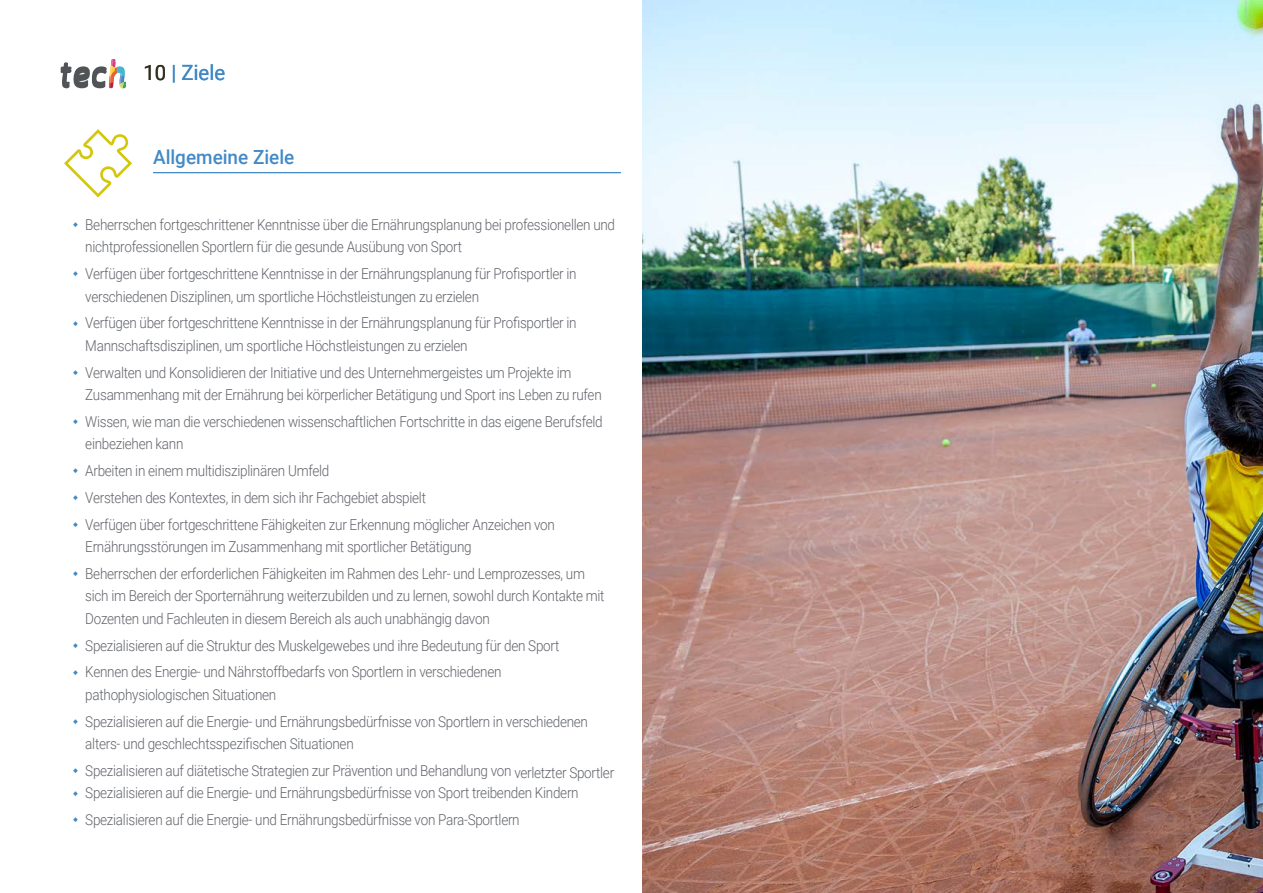
<style>
.page{position:relative;width:1263px;height:893px;background:#fff}
.page>*{position:absolute;margin:0;border:0;box-sizing:border-box;transform-origin:0 0}
.t1{font:21px "Roboto";color:#4089c5}
.t2{font:500 19.5px "Roboto";color:#438ac6}
.t3{font:300 15px/26.7px "Roboto";letter-spacing:-.02em;color:#61646a;scale:.9 1}
.s1{color:#312e20}
</style>
<div class="page">
<img style="left:642px;top:0;width:621px;height:893px">
<hr style="left:153px;top:172px;width:468px;height:1px;background:#4089c5">
<svg style="left:64px;top:129px;width:68px;height:68px"></svg>
<svg style="left:61px;top:59px;width:65px;height:30px"></svg>
<h1 class="t1" style="left:144px;top:57px;width:83px"><span class="s1">10</span> | Ziele</h1>
<h2 class="t2" style="left:153px;top:144px;width:143px">Allgemeine Ziele</h2>
<p class="t3" style="left:85px;top:213px;width:590px;line-height:22.5px">Beherrschen fortgeschrittener Kenntnisse über die Ernährungsplanung bei professionellen und nichtprofessionellen Sportlern für die gesunde Ausübung von Sport</p>
<p class="t3" style="left:85px;top:262px;width:547px;line-height:22.5px">Verfügen über fortgeschrittene Kenntnisse in der Ernährungsplanung für Profisportler in verschiedenen Disziplinen, um sportliche Höchstleistungen zu erzielen</p>
<p class="t3" style="left:85px;top:311px;width:547px;line-height:22.5px">Verfügen über fortgeschrittene Kenntnisse in der Ernährungsplanung für Profisportler in<br>Mannschaftsdisziplinen, um sportliche Höchstleistungen zu erzielen</p>
<p class="t3" style="left:85px;top:360px;width:575px;line-height:22.5px">Verwalten und Konsolidieren der Initiative und des Unternehmergeistes um Projekte im<br>Zusammenhang mit der Ernährung bei körperlicher Betätigung und Sport ins Leben zu rufen</p>
<p class="t3" style="left:85px;top:410px;width:576px;line-height:22.5px">Wissen, wie man die verschiedenen wissenschaftlichen Fortschritte in das eigene Berufsfeld einbeziehen kann</p>
<p class="t3" style="left:85px;top:457px;width:523px">Arbeiten in einem multidisziplinären Umfeld<br>Verstehen des Kontextes, in dem sich ihr Fachgebiet abspielt<br>Verfügen über fortgeschrittene Fähigkeiten zur Erkennung möglicher Anzeichen von</p>
<p class="t3" style="left:85px;top:533px;width:557px">Ernährungsstörungen im Zusammenhang mit sportlicher Betätigung<br>Beherrschen der erforderlichen Fähigkeiten im Rahmen des Lehr- und Lernprozesses, um</p>
<p class="t3" style="left:85px;top:584px;width:578px;line-height:22.5px">sich im Bereich der Sporternährung weiterzubilden und zu lernen, sowohl durch Kontakte mit<br>Dozenten und Fachleuten in diesem Bereich als auch unabhängig davon</p>
<p class="t3" style="left:85px;top:631px;width:528px">Spezialisieren auf die Struktur des Muskelgewebes und ihre Bedeutung für den Sport<br>Kennen des Energie- und Nährstoffbedarfs von Sportlern in verschiedenen</p>
<p class="t3" style="left:85px;top:681px;width:560px">pathophysiologischen Situationen<br>Spezialisieren auf die Energie- und Ernährungsbedürfnisse von Sportlern in verschiedenen</p>
<p class="t3" style="left:85px;top:730px;width:589px">alters- und geschlechtsspezifischen Situationen<br>Spezialisieren auf diätetische Strategien zur Prävention und Behandlung von verletzter Sportler</p>
<p class="t3" style="left:85px;top:779px;width:550px">Spezialisieren auf die Energie- und Ernährungsbedürfnisse von Sport treibenden Kindern<br>Spezialisieren auf die Energie- und Ernährungsbedürfnisse von Para-Sportlern</p>
</div>
